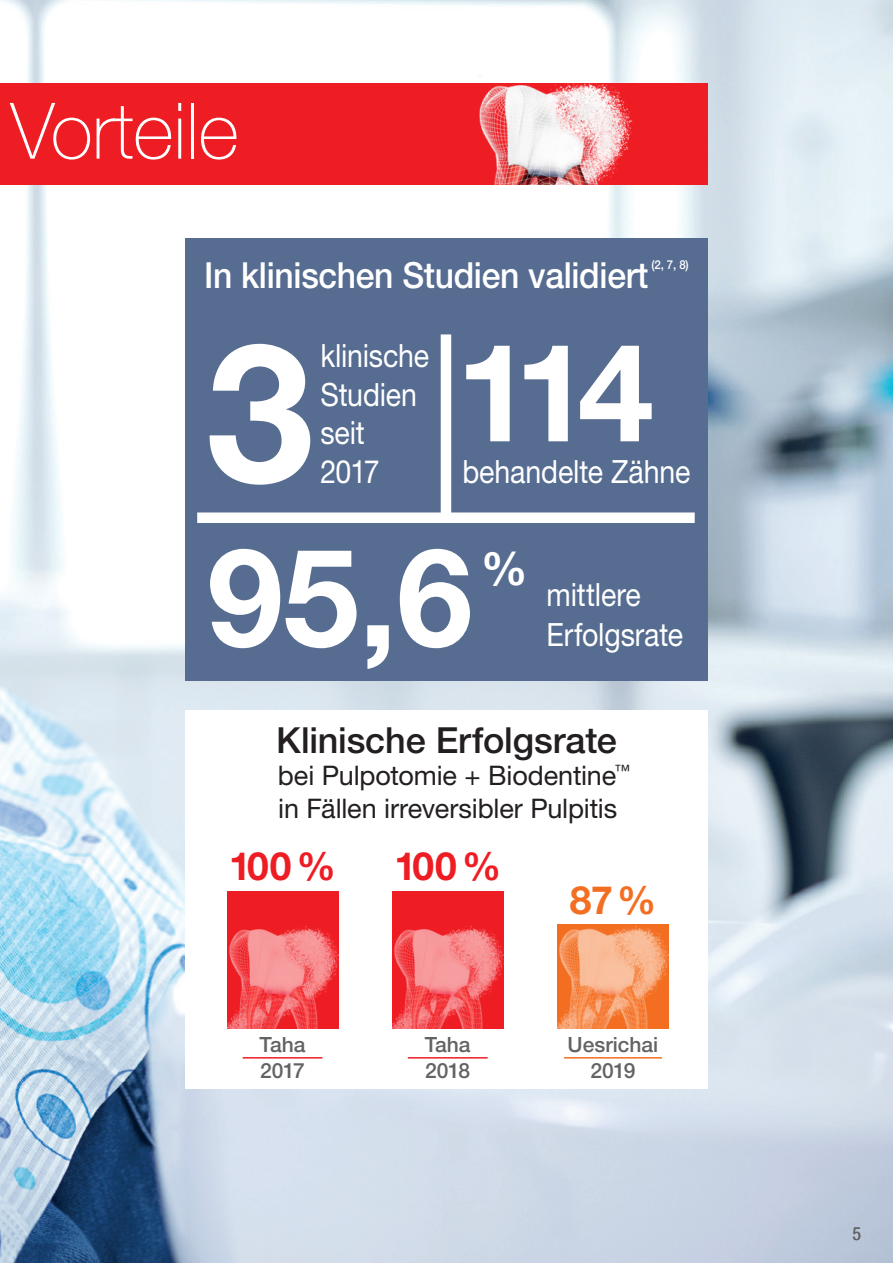
<style>
.page{position:relative;width:893px;height:1263px;background:#fff}
.page>*{position:absolute;margin:0;border:0;box-sizing:border-box;transform-origin:0 0}
.t1{font:700 193.5px "Helvetica Neue LT Std";color:#fff}
.t2{font:700 136.5px "Helvetica Neue LT Std";color:#fff}
.t3{font:100 78px "Helvetica Neue LT Std";letter-spacing:-.005em;color:#fff}
.t4{font:700 46.35px "Helvetica Neue LT Std";color:#fff}
.t5{font:700 39px "Helvetica Neue LT Std";letter-spacing:-.035em;color:#ee1d23}
.t6{font:700 39px "Helvetica Neue LT Std";color:#f36e21}
.t7{font:500 36px "Helvetica Neue LT Std";letter-spacing:-.01em;color:#fff;scale:.94 1}
.t8{font:500 36px "Helvetica Neue LT Std";letter-spacing:-.005em;color:#231f20}
.t9{font:32.1px/38.5px "Helvetica Neue LT Std";letter-spacing:-.005em;color:#fff;scale:.89 1}
.t10{font:27px/32.4px "Helvetica Neue LT Std";letter-spacing:-.005em;color:#231f20}
.t11{font:500 21px "Helvetica Neue LT Std";color:#636366}
.t12{font:condensed 18px "Helvetica Neue LT Std";color:#636366}
.t13{font:500 12.3px "Helvetica Neue LT Std";color:#fff;scale:.94 1}
</style>
<div class="page">
<img style="left:0;top:0;width:893px;height:1263px">
<div style="left:185px;top:710px;width:523px;height:379px;background:#fff"></div>
<div style="left:227px;top:891px;width:111px;height:138px;background:#ee1d23"></div>
<div style="left:392px;top:891px;width:111px;height:138px;background:#ee1d23"></div>
<div style="left:0;top:83px;width:708px;height:102px;background:#ee1d23"></div>
<div style="left:185px;top:238px;width:523px;height:442px;background:#566c90"></div>
<div style="left:197px;top:512px;width:498px;height:11px;background:#fff"></div>
<div style="left:441px;top:334px;width:10px;height:184px;background:#fff"></div>
<img style="left:466px;top:75px;width:171px;height:110px">
<img style="left:227px;top:926px;width:111px;height:103px">
<img style="left:392px;top:926px;width:111px;height:103px">
<img style="left:557px;top:924px;width:111px;height:105px">
<hr style="left:564px;top:1057px;width:98px;height:1px;background:#f36e21">
<hr style="left:243px;top:1057px;width:79px;height:1px;background:#ee1d23">
<hr style="left:408px;top:1057px;width:80px;height:1px;background:#ee1d23">
<h3 class="t3" style="left:11px;top:86px;width:230px">Vorteile</h3>
<p class="t7" style="left:204px;top:254px;width:474px">In klinischen Studien validiert</p>
<p class="t13" style="left:651px;top:258px;width:41px">(2, 7, 8)</p>
<p class="t1" style="left:206px;top:293px;width:109px">3</p>
<p class="t9" style="left:320px;top:336px;width:124px">klinische<br>Studien seit<br>2017</p>
<p class="t2" style="left:456px;top:308px;width:199px">114</p>
<p class="t9" style="left:462px;top:452px;width:258px">behandelte Zähne</p>
<p class="t2" style="left:207px;top:513px;width:267px">95,6</p>
<p class="t4" style="left:481px;top:540px;width:48px">%</p>
<p class="t9" style="left:547px;top:574px;width:155px;line-height:40px">mittlere<br>Erfolgsrate</p>
<p class="t8" style="left:276px;top:719px;width:342px">Klinische Erfolgsrate</p>
<p class="t10" style="left:278px;top:759px;width:354px">bei Pulpotomie + Biodentine<sup>™ </sup>in Fällen irreversibler Pulpitis</p>
<p class="t5" style="left:229px;top:842px;width:108px">100 %</p>
<p class="t5" style="left:394px;top:842px;width:108px">100 %</p>
<p class="t6" style="left:570px;top:876px;width:88px">87 %</p>
<p class="t11" style="left:260px;top:1032px;width:47px">Taha</p>
<p class="t11" style="left:260px;top:1057px;width:46px">2017</p>
<p class="t11" style="left:425px;top:1032px;width:47px">Taha</p>
<p class="t11" style="left:425px;top:1057px;width:47px">2018</p>
<p class="t11" style="left:568px;top:1032px;width:92px">Uesrichai</p>
<p class="t11" style="left:590px;top:1057px;width:47px">2019</p>
<p class="t12" style="left:852px;top:1223px;width:10px">5</p>
</div>
